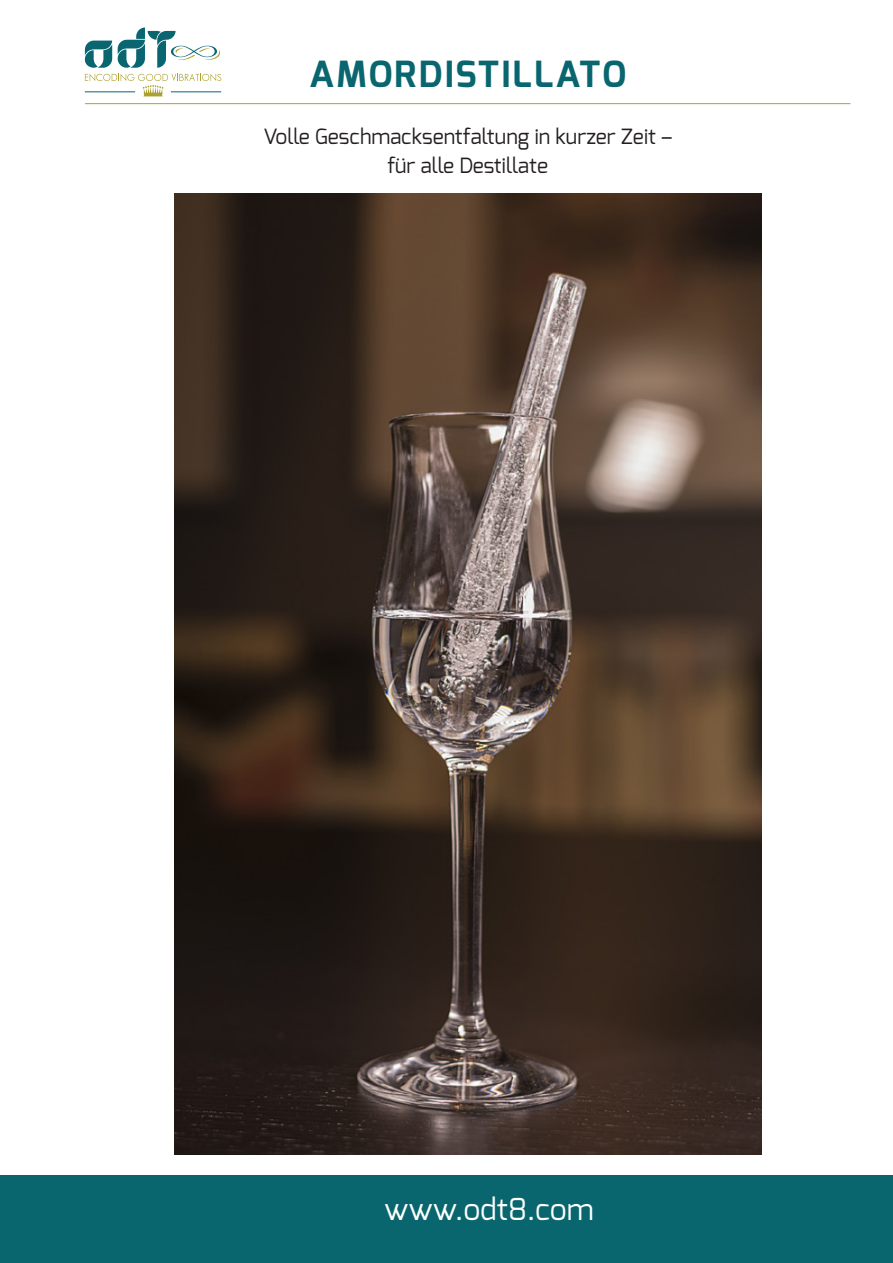
<style>
.page{position:relative;width:893px;height:1263px;background:#fff}
.page>*{position:absolute;margin:0;border:0;box-sizing:border-box;transform-origin:0 0}
.t1{font:700 36px "Exo";letter-spacing:.06em;color:#09666f}
.t2{font:30px "Exo";color:#fff}
.t3{font:21px/29.4px "Exo";color:#231f20;text-align:center}
</style>
<div class="page">
<img style="left:174px;top:194px;width:587px;height:961px">
<svg style="left:85px;top:41px;width:27px;height:27px"></svg>
<svg style="left:85px;top:74px;width:136px;height:22px"></svg>
<hr style="left:171px;top:92px;width:50px;height:1px;background:#096670">
<hr style="left:85px;top:92px;width:50px;height:1px;background:#096670">
<svg style="left:118px;top:27px;width:102px;height:41px"></svg>
<div style="left:0;top:1176px;width:893px;height:87px;background:#09666f"></div>
<hr style="left:85px;top:103px;width:765px;height:1px;background:#aea12d">
<h1 class="t1" style="left:309px;top:51px;width:318px">AMORDISTILLATO</h1>
<p class="t3" style="left:263px;top:121px;width:410px">Volle Geschmacksentfaltung in kurzer Zeit – für alle Destillate</p>
<h2 class="t2" style="left:384px;top:1190px;width:211px">www.odt8.com</h2>
</div>
